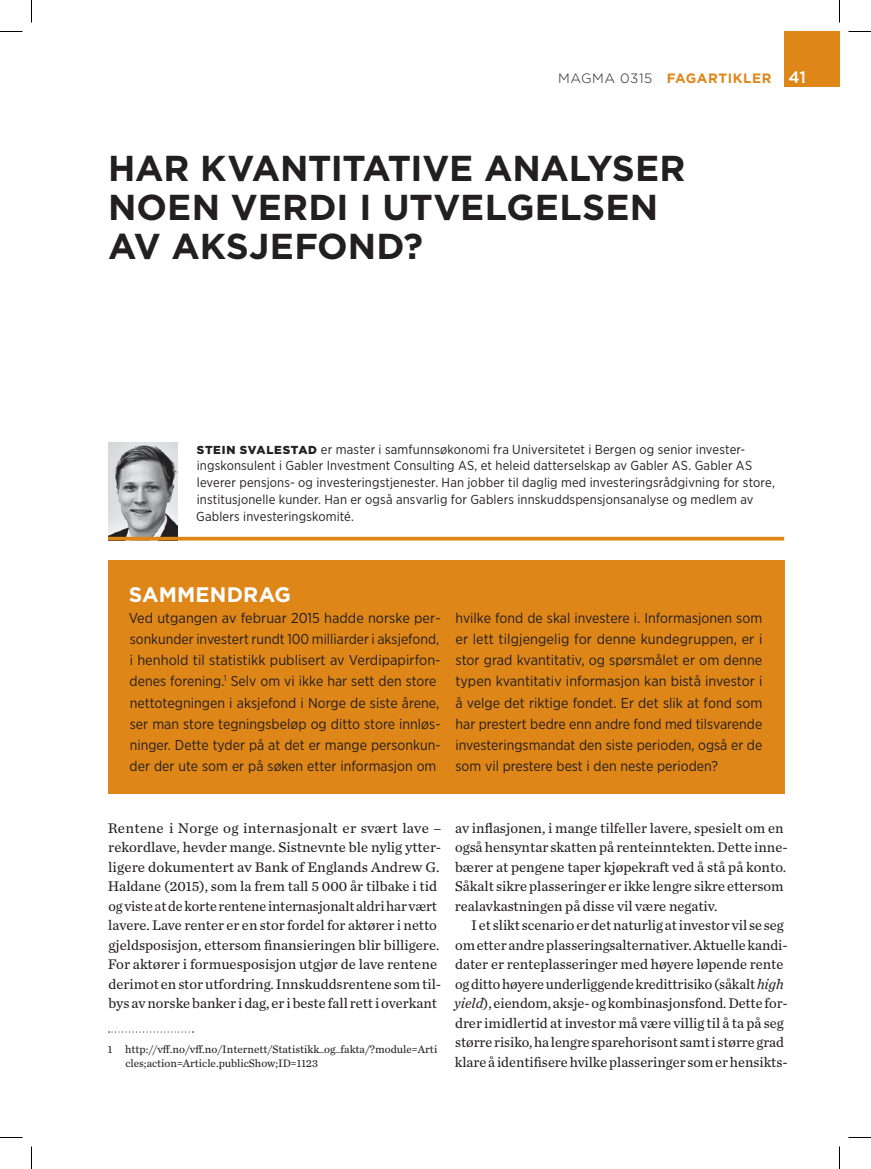
<style>
.page{position:relative;width:871px;height:1169px;background:#fff}
.page>*{position:absolute;margin:0;border:0;box-sizing:border-box;transform-origin:0 0}
.kap1titt_s{font:700 36px/39px "Gotham";letter-spacing:-.005em;color:#231f20}
.os1_f_m1t_t{font:700 21px "Gotham";letter-spacing:.01em;color:#fff}
.Pagina{font:500 16.5px "Gotham";color:#fff}
.b1af_f{font:14.55px/19.5px "Chronicle Text G2";color:#231f20}
.b1a_f{font:14.55px/19.5px "Chronicle Text G2";color:#231f20}
.os1af-_f{font:14.25px/21px "Gotham Narrow";color:#231f20}
.Kolumne{font:700 13.5px "Gotham";letter-spacing:.04em;color:#df8619}
.bio1af-_f{font:13.05px/16.8px "Gotham Narrow";letter-spacing:.01em;color:#231f20}
.fn1l_f{font:11.25px/14.2px "Chronicle Text G2";color:#231f20}
.s1{font-weight:300;color:#231f20}
.s2{font-family:"Gotham";font-weight:900;font-size:11.55px}
.s3{font-style:italic}
</style>
<div class="page">
<div style="left:784px;top:32px;width:55px;height:55px;background:#df8619"></div>
<img style="left:108px;top:442px;width:70px;height:95px">
<hr style="left:108px;top:537px;width:676px;height:3px;background:#df8619">
<svg style="left:109px;top:1031px;width:85px;height:1px"></svg>
<div style="left:108px;top:560px;width:676px;height:233px;background:#df8619"></div>
<svg style="left:0;top:31px;width:22px;height:1px"></svg>
<svg style="left:848px;top:31px;width:23px;height:1px"></svg>
<svg style="left:0;top:1137px;width:22px;height:1px"></svg>
<svg style="left:848px;top:1137px;width:23px;height:1px"></svg>
<svg style="left:31px;top:0;width:1px;height:23px"></svg>
<svg style="left:31px;top:1146px;width:1px;height:23px"></svg>
<svg style="left:839px;top:0;width:1px;height:23px"></svg>
<svg style="left:839px;top:1146px;width:1px;height:23px"></svg>
<p class="Kolumne" style="left:558px;top:69px;width:215px"><span class="s1">MAGMA 0315</span> FAGARTIKLER</p>
<p class="Pagina" style="left:788px;top:66px;width:19px">41</p>
<p class="kap1titt_s" style="left:108px;top:148px;width:579px">HAR KVANTITATIVE ANALYSER<br>NOEN VERDI I UTVELGELSEN<br>AV AKSJEFOND?</p>
<p class="bio1af-_f" style="left:196px;top:440px;width:580px"><span class="s2">STEIN SVALESTAD</span> er master i samfunnsøkonomi fra Universitetet i Bergen og senior invester&shy;ingskonsulent i Gabler Investment Consulting AS, et heleid datterselskap av Gabler AS. Gabler AS leverer pensjons- og investeringstjenester. Han jobber til daglig med investeringsrådgivning for store, institusjonelle kunder. Han er også ansvarlig for Gablers innskuddspensjonsanalyse og medlem av Gablers investeringskomité.</p>
<p class="os1_f_m1t_t" style="left:129px;top:581px;width:164px">SAMMENDRAG</p>
<p class="os1af-_f" style="left:129px;top:607px;width:314px">Ved utgangen av februar 2015 hadde norske per&shy;sonkunder investert rundt 100 milliarder i aksjefond, i henhold til statistikk publisert av Verdipapirfon&shy;denes forening.<sup>1</sup> Selv om vi ikke har sett den store nettotegningen i aksjefond i Norge de siste årene, ser man store tegningsbeløp og ditto store innløs&shy;ninger. Dette tyder på at det er mange personkun&shy;der der ute som er på søken etter informasjon om</p>
<p class="os1af-_f" style="left:455px;top:607px;width:309px;text-align:justify">hvilke fond de skal investere i. Informasjonen som er lett tilgjengelig for denne kundegruppen, er i stor grad kvantitativ, og spørsmålet er om denne typen kvantitativ informasjon kan bistå investor i å velge det riktige fondet. Er det slik at fond som har prestert bedre enn andre fond med tilsvarende investeringsmandat den siste perioden, også er de som vil prestere best i den neste perioden?</p>
<p class="b1af_f" style="left:108px;top:817px;width:335px">Rentene i Norge og internasjonalt er svært lave – rekordlave, hevder mange. Sistnevnte ble nylig ytter&shy;ligere dokumentert av Bank of Englands Andrew G.<br>Haldane (2015), som la frem tall 5 000 år tilbake i tid og viste at de korte rentene internasjonalt aldri har vært lavere. Lave renter er en stor fordel for aktører i netto gjeldsposisjon, ettersom finansieringen blir billigere.<br>For aktører i formuesposisjon utgjør de lave rentene derimot en stor utfordring. Innskuddsrentene som til&shy;bys av norske banker i dag, er i beste fall rett i overkant</p>
<p class="fn1l_f" style="left:125px;top:1041px;width:313px;text-indent:-17px">1 http://vff.no/vff.no/Internett/Statistikk_og_fakta/?module=Arti cles;action=Article.publicShow;ID=1123</p>
<p class="b1af_f" style="left:455px;top:817px;width:334px">av inflasjonen, i mange tilfeller lavere, spesielt om en også hensyntar skatten på renteinntekten. Dette inne&shy;bærer at pengene taper kjøpekraft ved å stå på konto.<br>Såkalt sikre plasseringer er ikke lengre sikre ettersom realavkastningen på disse vil være negativ.</p>
<p class="b1a_f" style="left:454px;top:915px;width:335px;text-indent:17px">I et slikt scenario er det naturlig at investor vil se seg om etter andre plasseringsalternativer. Aktuelle kandi&shy;dater er renteplasseringer med høyere løpende rente og ditto høyere underliggende kredittrisiko (såkalt <span class="s3">high yield</span>), eiendom, aksje- og kombinasjonsfond. Dette for&shy;drer imidlertid at investor må være villig til å ta på seg større risiko, ha lengre sparehorisont samt i større grad klare å identifisere hvilke plasseringer som er hensikts-</p>
</div>
